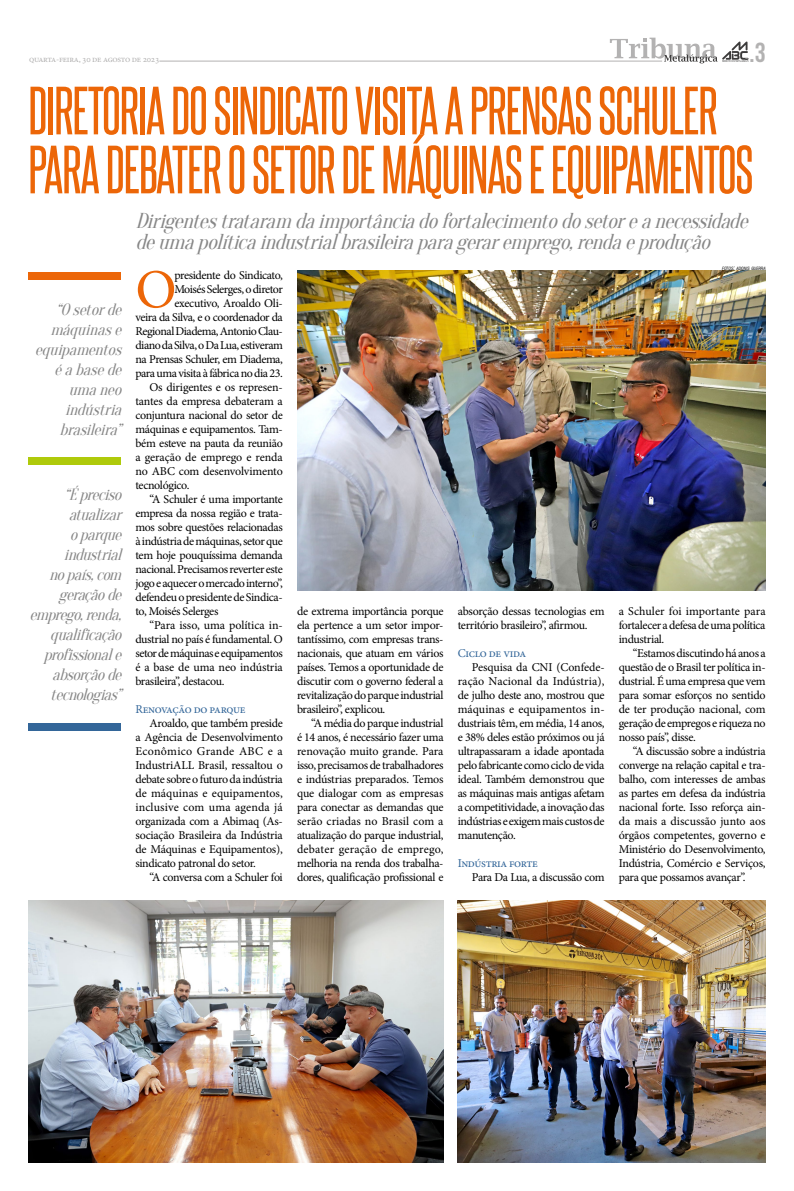
<style>
.page{position:relative;width:794px;height:1191px;background:#fff}
.page>*{position:absolute;margin:0;border:0;box-sizing:border-box;transform-origin:0 0}
.t1{font:57.9px/59px "Steelfish Rg";letter-spacing:-.015em;color:#ec6608}
.TEXTO{font:55.1px "Minion Pro";color:#ec6608}
.TEXTO-2{font:27.5px "Bebas Neue";color:#b3b2b2}
.TEXTO-3{font:italic 21px/21px "Oranienbaum";color:#878787}
.TEXTO-4{font:italic 16px/20px "Oranienbaum";color:#878787;text-align:right}
.TEXTO-5{font:12px/14px "Minion Pro";letter-spacing:-.035em;color:#000;text-align:justify}
.TEXTO-6{font:12px "Minion Pro";letter-spacing:-.03em;color:#369}
.t2{font:9px "Minion Pro";letter-spacing:-.03em;color:#b3b2b2}
.Texto_final_tribu{font:italic condensed 4.4px "Swiss 721 BT";color:#000}
.s1{font-size:6.2px}
</style>
<div class="page">
<hr style="left:159px;top:61px;width:503px;height:1px;background:#b3b2b2">
<svg style="left:610px;top:38px;width:138px;height:25px"></svg>
<div style="left:28px;top:456px;width:93px;height:8px;background:#afca0b"></div>
<div style="left:28px;top:272px;width:93px;height:8px;background:#ec6608"></div>
<div style="left:28px;top:722px;width:93px;height:8px;background:#369"></div>
<img style="left:297px;top:270px;width:468px;height:321px">
<img style="left:28px;top:900px;width:415px;height:262px">
<img style="left:458px;top:900px;width:307px;height:262px">
<p class="t2" style="left:29px;top:53px;width:132px">quarta-feira, 30 de agosto de 2023</p>
<p class="TEXTO-2" style="left:749px;top:37px;width:18px">.3</p>
<p class="t1" style="left:28px;top:77px;width:726px">DIRETORIA DO SINDICATO VISITA A PRENSAS SCHULER<br>PARA DEBATER O SETOR DE MÁQUINAS E EQUIPAMENTOS</p>
<p class="TEXTO-4" style="left:35px;top:300px;width:93px">“Osetorde máquinase equipamentos éabasede umaneo indústria brasileira”</p>
<p class="TEXTO-4" style="left:30px;top:485px;width:98px">“Épreciso atualizar oparque industrial nopaís,com geraçãode emprego,renda, qualificação profissionale absorçãode tecnologias”</p>
<p class="TEXTO-3" style="left:135px;top:211px;width:620px">Dirigentestrataram daimportânciadofortalecimentodosetoreanecessidade deumapolíticaindustrialbrasileiraparageraremprego,rendaeprodução</p>
<p class="Texto_final_tribu" style="left:722px;top:266px;width:45px">FOTOS<span class="s1">:</span> ADONIS GUERRA</p>
<p class="TEXTO" style="left:135px;top:253px;width:43px">O</p>
<p class="TEXTO-5" style="left:135px;top:268px;width:149px;text-align:right">presidente do Sindicato,<br>Moisés Selerges, o diretor executivo, Aroaldo Oli-<br>veira da Silva, e o coordenador da<br>Regional Diadema, Antonio Clau&shy;diano da Silva, o Da Lua, estiveram na Prensas Schuler, em Diadema, para uma visita à fábrica no dia 23.</p>
<p class="TEXTO-5" style="left:135px;top:380px;width:149px;text-indent:14px">Os dirigentes e os represen&shy;tantes da empresa debateram a conjuntura nacional do setor de máquinas e equipamentos. Tam&shy;bém esteve na pauta da reunião a geração de emprego e renda no ABC com desenvolvimento tecnológico.</p>
<p class="TEXTO-5" style="left:135px;top:492px;width:149px;text-indent:14px">“A Schuler é uma importante empresa da nossa região e trata&shy;mos sobre questões relacionadas à indústria de máquinas, setor que tem hoje pouquíssima demanda nacional. Precisamos reverter este jogo e aquecer o mercado interno”, defendeu o presidente de Sindica&shy;to, Moisés Selerges</p>
<p class="TEXTO-5" style="left:135px;top:618px;width:149px;text-indent:14px">“Para isso, uma política in&shy;dustrial no país é fundamental. O setor de máquinas e equipamentos é a base de uma neo indústria brasileira”, destacou.</p>
<p class="TEXTO-6" style="left:135px;top:701px;width:112px">Renovação do parque</p>
<p class="TEXTO-5" style="left:135px;top:716px;width:149px;text-indent:14px">Aroaldo, que também preside a Agência de Desenvolvimento Econômico Grande ABC e a IndustriALL Brasil, ressaltou o debate sobre o futuro da indústria de máquinas e equipamentos, inclusive com uma agenda já organizada com a Abimaq (As&shy;sociação Brasileira da Indústria de Máquinas e Equipamentos), sindicato patronal do setor.</p>
<p class="TEXTO-5" style="left:150px;top:870px;width:135px">“A conversa com a Schuler foi</p>
<p class="TEXTO-5" style="left:297px;top:604px;width:148px">de extrema importância porque ela pertence a um setor impor&shy;tantíssimo, com empresas trans&shy;nacionais, que atuam em vários países. Temos a oportunidade de discutir com o governo federal a revitalização do parque industrial brasileiro”, explicou.</p>
<p class="TEXTO-5" style="left:297px;top:716px;width:148px;text-indent:14px">“A média do parque industrial é 14 anos, é necessário fazer uma renovação muito grande. Para isso, precisamos de trabalhadores e indústrias preparados. Temos que dialogar com as empresas para conectar as demandas que serão criadas no Brasil com a atualização do parque industrial, debater geração de emprego, melhoria na renda dos trabalha&shy;dores, qualificação profissional e</p>
<p class="TEXTO-5" style="left:458px;top:604px;width:148px">absorção dessas tecnologias em território brasileiro”, afirmou.</p>
<p class="TEXTO-6" style="left:458px;top:645px;width:70px">Ciclo de vida</p>
<p class="TEXTO-5" style="left:458px;top:660px;width:148px;text-indent:14px">Pesquisa da CNI (Confede&shy;ração Nacional da Indústria), de julho deste ano, mostrou que máquinas e equipamentos in&shy;dustriais têm, em média, 14 anos, e 38% deles estão próximos ou já ultrapassaram a idade apontada pelo fabricante como ciclo de vida ideal. Também demonstrou que as máquinas mais antigas afetam a competitividade, a inovação das indústrias e exigem mais custos de manutenção.</p>
<p class="TEXTO-6" style="left:458px;top:855px;width:82px">Indústria forte</p>
<p class="TEXTO-5" style="left:472px;top:870px;width:134px">Para Da Lua, a discussão com</p>
<p class="TEXTO-5" style="left:619px;top:604px;width:148px">a Schuler foi importante para fortalecer a defesa de uma política industrial.</p>
<p class="TEXTO-5" style="left:619px;top:646px;width:148px;text-indent:14px">“Estamos discutindo há anos a questão de o Brasil ter política in&shy;dustrial. É uma empresa que vem para somar esforços no sentido de ter produção nacional, com geração de empregos e riqueza no nosso país”, disse.</p>
<p class="TEXTO-5" style="left:619px;top:744px;width:148px;text-indent:14px">“A discussão sobre a indústria converge na relação capital e tra&shy;balho, com interesses de ambas as partes em defesa da indústria nacional forte. Isso reforça ain&shy;da mais a discussão junto aos órgãos competentes, governo e Ministério do Desenvolvimento, Indústria, Comércio e Serviços, para que possamos avançar”.</p>
</div>
